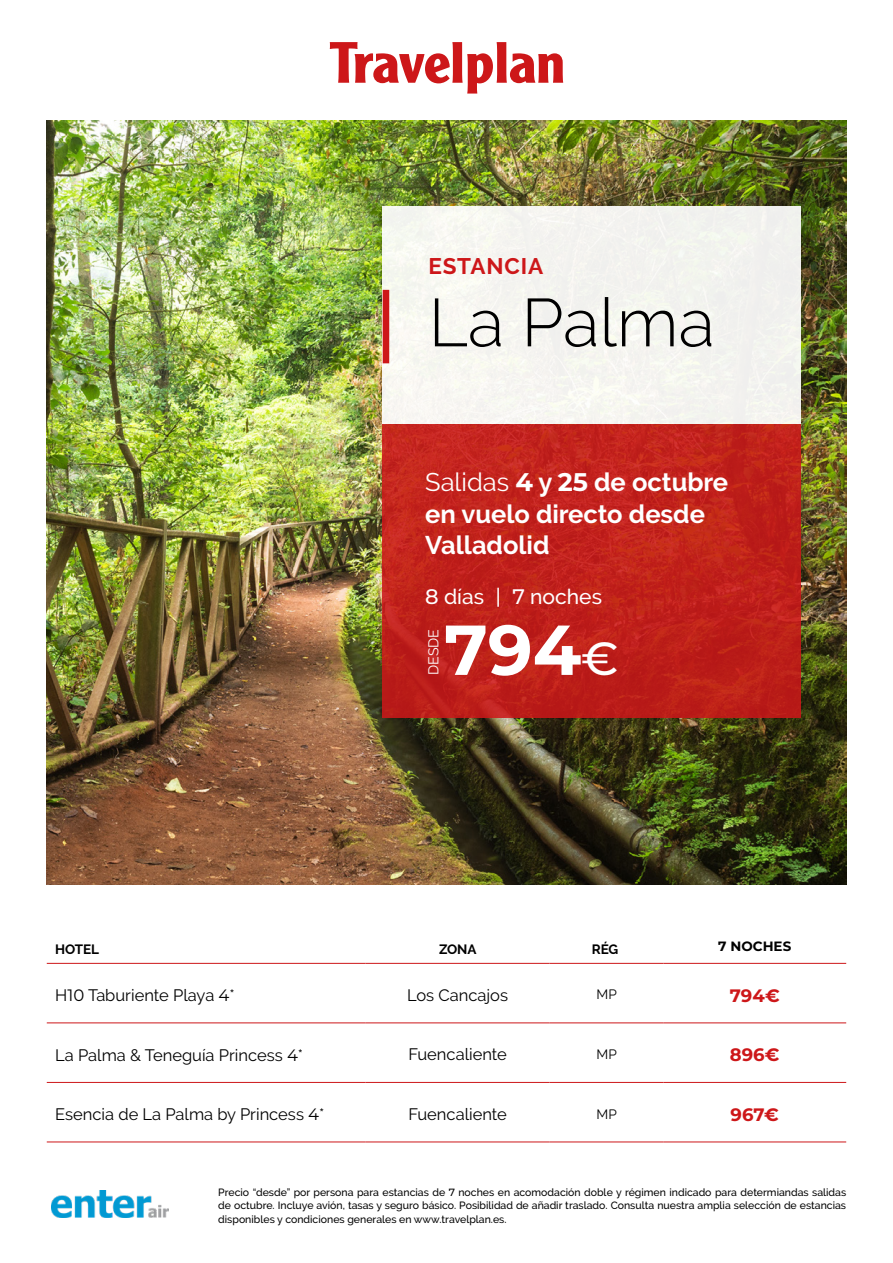
<style>
.page{position:relative;width:893px;height:1263px;background:#fff}
.page>*{position:absolute;margin:0;border:0;box-sizing:border-box;transform-origin:0 0}
.t1{font:700 70.5px "Montserrat";color:#fff}
.t2{font:300 67.5px "Raleway";color:#000}
.t3{font:700 25.5px/31.5px "Raleway";color:#fff}
.t4{font:700 22.5px "Raleway";letter-spacing:.04em;color:#cd1719}
.t5{font:500 21px "Raleway";color:#fff}
.t6{font:700 18px "Montserrat";color:#cd1719}
.t7{font:16.5px "Raleway";color:#000}
.t8{font:14.25px "Raleway";color:#fff}
.t9{font:700 13.5px "Raleway";letter-spacing:-.01em;color:#000}
.t10{font:700 13.5px "Montserrat";color:#000}
.t11{font:13.5px "Raleway";color:#000}
.t12{font:500 10.5px/13.5px "Raleway";color:#000;text-align:justify}
.s1{font-weight:400}
.s2{font-family:"Montserrat"}
.s3{font-weight:500;font-size:46.5px}
.s4{color:#fff}
</style>
<div class="page">
<img style="left:47px;top:120px;width:799px;height:764px">
<img style="left:52px;top:1190px;width:117px;height:28px">
<hr style="left:47px;top:963px;width:319px;height:1px;background:#cd1719">
<hr style="left:366px;top:963px;width:184px;height:1px;background:#cd1719">
<hr style="left:550px;top:963px;width:113px;height:1px;background:#cd1719">
<hr style="left:663px;top:963px;width:183px;height:1px;background:#cd1719">
<hr style="left:47px;top:1022px;width:319px;height:1px;background:#cd1719">
<hr style="left:366px;top:1022px;width:184px;height:1px;background:#cd1719">
<hr style="left:550px;top:1022px;width:113px;height:1px;background:#cd1719">
<hr style="left:663px;top:1022px;width:183px;height:1px;background:#cd1719">
<hr style="left:47px;top:1082px;width:319px;height:1px;background:#cd1719">
<hr style="left:366px;top:1082px;width:184px;height:1px;background:#cd1719">
<hr style="left:550px;top:1082px;width:113px;height:1px;background:#cd1719">
<hr style="left:663px;top:1082px;width:183px;height:1px;background:#cd1719">
<hr style="left:47px;top:1141px;width:319px;height:1px;background:#cd1719">
<hr style="left:366px;top:1141px;width:184px;height:1px;background:#cd1719">
<hr style="left:550px;top:1141px;width:113px;height:1px;background:#cd1719">
<hr style="left:663px;top:1141px;width:183px;height:1px;background:#cd1719">
<svg style="left:330px;top:42px;width:233px;height:52px"></svg>
<div style="left:383px;top:424px;width:418px;height:293px;background:linear-gradient(to bottom,#c5261e,#bb1d18)"></div>
<div style="left:383px;top:206px;width:418px;height:218px;background:#f4f4f0"></div>
<div style="left:383px;top:290px;width:6px;height:73px;background:#cd1719"></div>
<h3 class="t4" style="left:429px;top:253px;width:116px">ESTANCIA</h3>
<h2 class="t2" style="left:429px;top:283px;width:288px">La Palma</h2>
<h3 class="t3" style="left:425px;top:467px;width:304px"><span class="s1">Salidas</span> <span class="s2">4</span> y <span class="s2">25</span> de octubre en vuelo directo desde<br>Valladolid</h3>
<h3 class="t5" style="left:425px;top:585px;width:178px"><span class="s2">8</span> días | <span class="s2">7</span> noches</h3>
<h3 class="t8" style="left:425px;top:675px;width:48px;rotate:-90deg">DESDE</h3>
<h1 class="t1" style="left:444px;top:599px;width:176px">794<span class="s3">€</span></h1>
<p class="t9" style="left:55px;top:941px;width:45px">HOTEL</p>
<p class="t9" style="left:439px;top:941px;width:39px">ZONA</p>
<p class="t9" style="left:592px;top:941px;width:31px">RÉG<span class="s4">.</span></p>
<p class="t10" style="left:718px;top:936px;width:74px">7 NOCHES</p>
<h3 class="t7" style="left:55px;top:986px;width:181px">H<span class="s2">10</span> Taburiente Playa <span class="s2">4</span>*</h3>
<h3 class="t7" style="left:407px;top:985px;width:102px">Los Cancajos</h3>
<p class="t11" style="left:597px;top:987px;width:22px">MP</p>
<h3 class="t6" style="left:730px;top:982px;width:51px">794€</h3>
<h3 class="t7" style="left:55px;top:1045px;width:249px">La Palma &amp; Teneguía Princess <span class="s2">4</span>*</h3>
<h3 class="t7" style="left:408px;top:1045px;width:100px">Fuencaliente</h3>
<p class="t11" style="left:597px;top:1046px;width:22px">MP</p>
<h3 class="t6" style="left:730px;top:1042px;width:51px">896€</h3>
<h3 class="t7" style="left:55px;top:1105px;width:271px">Esencia de La Palma by Princess <span class="s2">4</span>*</h3>
<h3 class="t7" style="left:408px;top:1104px;width:100px">Fuencaliente</h3>
<p class="t11" style="left:597px;top:1106px;width:22px">MP</p>
<h3 class="t6" style="left:731px;top:1101px;width:50px">967€</h3>
<p class="t12" style="left:218px;top:1185px;width:629px">Precio “desde” por persona para estancias de <span class="s2">7</span> noches en acomodación doble y régimen indicado para determiandas salidas de octubre. Incluye avión, tasas y seguro básico. Posibilidad de añadir traslado. Consulta nuestra amplia selección de estancias disponibles y condiciones generales en www.travelplan.es.</p>
</div>
